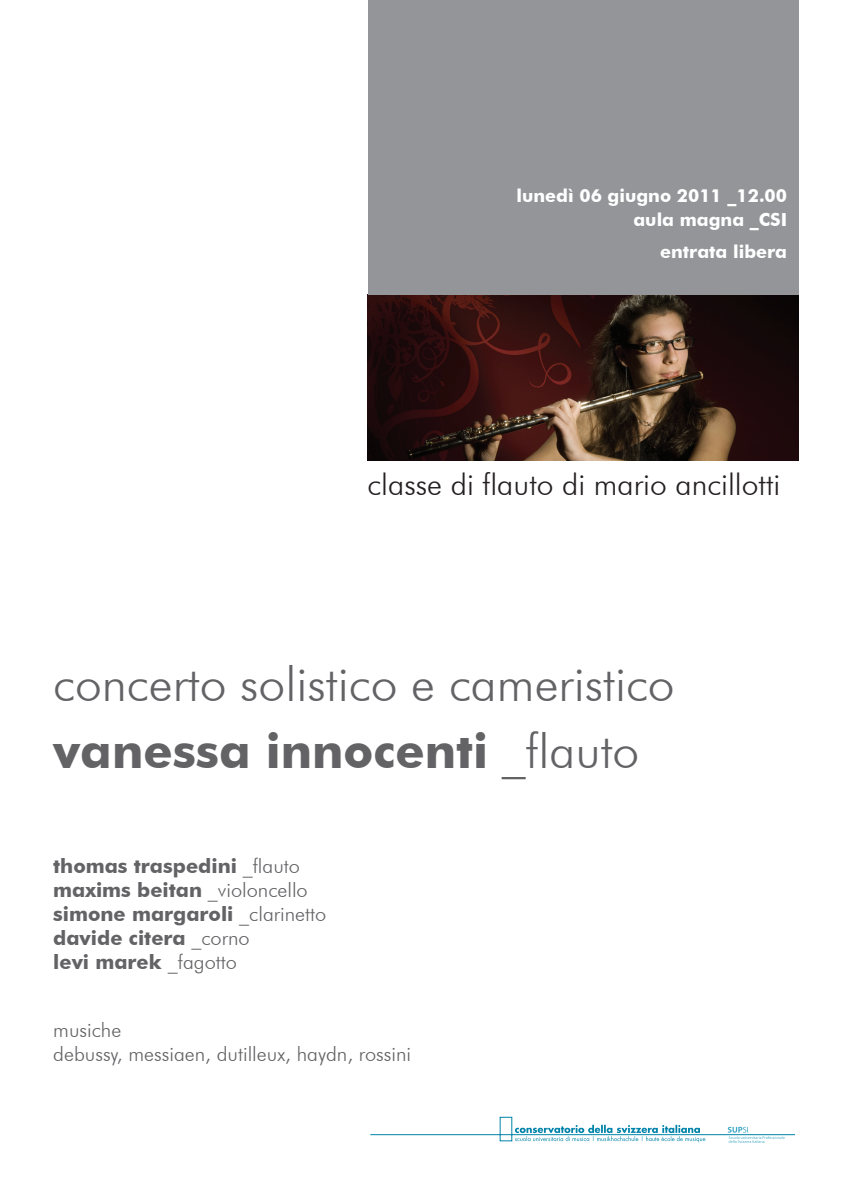
<style>
.page{position:relative;width:842px;height:1191px;background:#fff}
.page>*{position:absolute;margin:0;border:0;box-sizing:border-box;transform-origin:0 0}
.t1{font:300 48px "Futura BT";color:#636366}
.t2{font:700 48px "Futura BT";color:#636366}
.t3{font:300 30px "Futura BT";color:#231f20}
.t4{font:700 20px/24px "Futura BT";color:#636366}
.t5{font:300 20px/24px "Futura BT";color:#636366}
.t6{font:700 18px/24px "Futura BT";color:#fff;text-align:right}
.s1{font-weight:300}
</style>
<div class="page">
<img style="left:368px;top:295px;width:430px;height:165px">
<div style="left:368px;top:0;width:430px;height:295px;background:#939598"></div>
<svg style="left:370px;top:1117px;width:424px;height:26px"></svg>
<p class="t6" style="left:516px;top:184px;width:272px">lunedì 06 giugno 2011 _12.00 aula magna _CSI</p>
<p class="t6" style="left:660px;top:240px;width:128px">entrata libera</p>
<h2 class="t3" style="left:368px;top:466px;width:414px">classe di flauto di mario ancillotti</h2>
<h1 class="t1" style="left:53px;top:654px;width:623px">concerto solistico e cameristico</h1>
<h1 class="t2" style="left:53px;top:722px;width:588px">vanessa innocenti <span class="s1">_flauto</span></h1>
<p class="t4" style="left:53px;top:853px;width:274px">thomas traspedini <span class="s1">_flauto </span>maxims beitan <span class="s1">_violoncello </span>simone margaroli <span class="s1">_clarinetto </span>davide citera <span class="s1">_corno<br></span>levi marek <span class="s1">_fagotto</span></p>
<p class="t5" style="left:53px;top:1017px;width:359px">musiche<br>debussy, messiaen, dutilleux, haydn, rossini</p>
</div>
